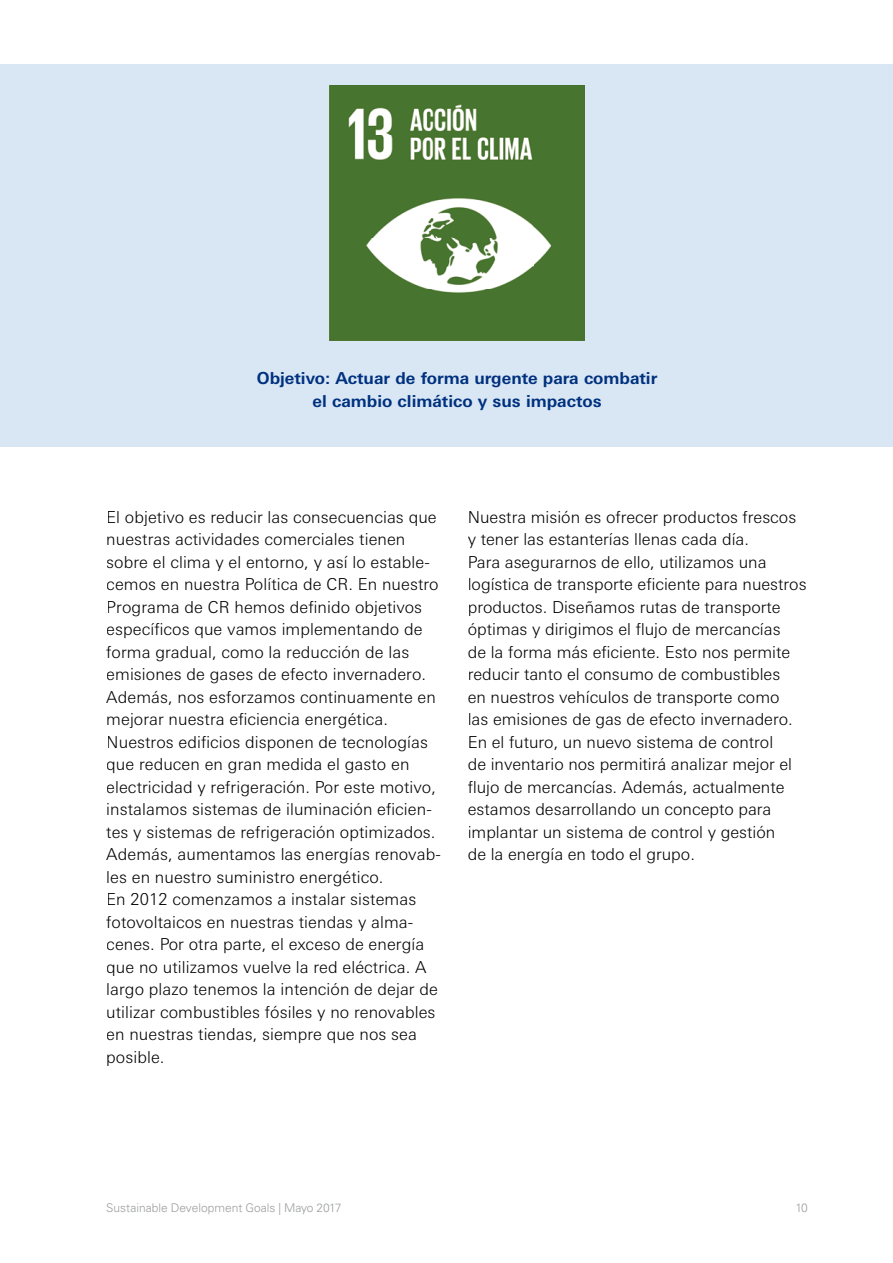
<style>
.page{position:relative;width:893px;height:1263px;background:#fff}
.page>*{position:absolute;margin:0;border:0;box-sizing:border-box;transform-origin:0 0}
.t1{font:300 16.5px/22.5px "Univers Next Pro";letter-spacing:.005em;color:#000}
.t2{font:700 16.5px/22.5px "Univers Next Pro";color:#00317e;text-align:center}
.t3{font:300 12px "Univers LT";color:#9c9e9f}
</style>
<div class="page">
<div style="left:0;top:64px;width:893px;height:382px;background:#d9e7f5"></div>
<img style="left:330px;top:85px;width:255px;height:255px">
<p class="t2" style="left:257px;top:367px;width:402px">Objetivo: Actuar de forma urgente para combatir el cambio climático y sus impactos</p>
<p class="t1" style="left:106px;top:505px;width:336px">El objetivo es reducir las consecuencias que nuestras actividades comerciales tienen sobre el clima y el entorno, y así lo estable&shy;cemos en nuestra Política de CR. En nuestro Programa de CR hemos definido objetivos específicos que vamos implementando de forma gradual, como la reducción de las emisiones de gases de efecto invernadero.<br>Además, nos esfor zamos continuamente en mejorar nuestra eficiencia energética.<br>Nuestros edificios disponen de tecnologías que reducen en gran medida el gasto en electricidad y refrigeración. Por este motivo, instalamos sistemas de iluminación eficien&shy;tes y sistemas de refrigeración optimizados.<br>Además, aumentamos las energías renovab&shy;les en nuestro suministro energético.<br>En 2012 comenzamos a instalar sistemas fotovoltaicos en nuestras tiendas y alma&shy;cenes. Por otra parte, el exceso de energía que no utilizamos vuelve la red eléctrica. A largo plazo tenemos la intención de dejar de utilizar combustibles fósiles y no renovables en nuestras tiendas, siempre que nos sea posible.</p>
<p class="t1" style="left:468px;top:505px;width:340px">Nuestra misión es ofrecer productos frescos y tener las estanterías llenas cada día.<br>Para asegurarnos de ello, utilizamos una logística de transporte eficiente para nuestros productos. Diseñamos rutas de transporte óptimas y dirigimos el flujo de mercancías<br>de la forma más eficiente. Esto nos permite reducir tanto el consumo de combustibles<br>en nuestros vehículos de transporte como<br>las emisiones de gas de efecto invernadero.<br>En el futuro, un nuevo sistema de control<br>de inventario nos permitirá analizar mejor el flujo de mercancías. Además, actualmente estamos desarrollando un concepto para implantar un sistema de control y gestión<br>de la energía en todo el grupo.</p>
<p class="t3" style="left:106px;top:1200px;width:237px">Sustainable Development Goals | Mayo 2017</p>
<p class="t3" style="left:795px;top:1200px;width:14px">10</p>
</div>
